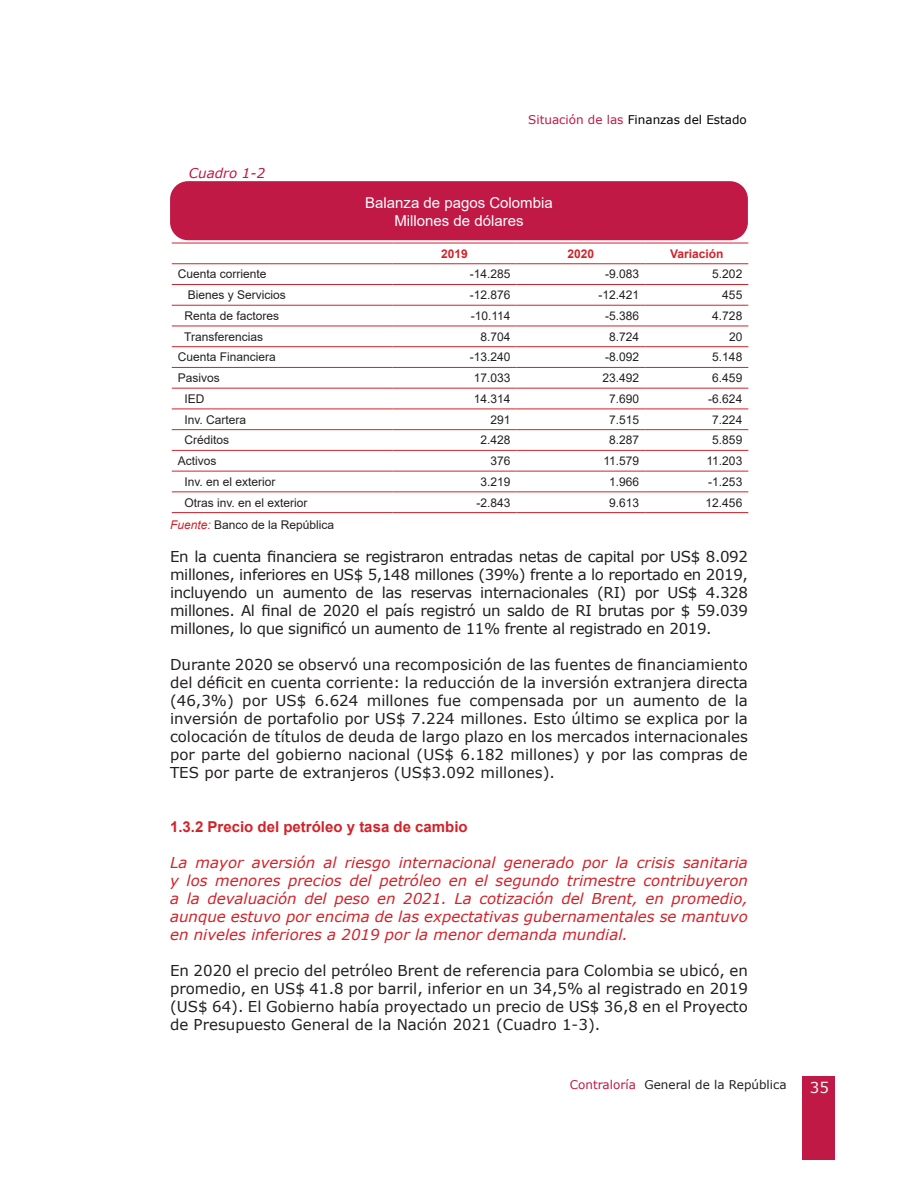
<style>
.page{position:relative;width:918px;height:1188px;background:#fff}
.page>*{position:absolute;margin:0;border:0;box-sizing:border-box;transform-origin:0 0}
.t1{font:15px/18px "Verdana";color:#231f20;text-align:justify}
.t2{font:italic 15px/18px "Verdana";color:#d1232a;text-align:justify}
.t3{font:15px "Arial";color:#fff}
.t4{font:700 15px "Arial";color:#d1232a}
.t5{font:15px "Verdana";color:#f5f5f6}
.t6{font:italic 13.5px "Verdana";color:#c01945}
.t7{font:12px "Arial";color:#231f20}
.t8{font:12px "Verdana";color:#231f20}
.t9{font:12px "Verdana";color:#000}
.t10{font:700 12px "Arial";color:#d1232a}
.s1{color:#c01945}
.s2{font-style:italic;color:#d1232a}
</style>
<div class="page">
<div style="left:802px;top:1076px;width:33px;height:84px;background:#c01945"></div>
<div style="left:170px;top:181px;width:578px;height:59px;background:#c01945;border-radius:18px"></div>
<hr style="left:172px;top:284px;width:220px;height:1px;background:#d1232a">
<hr style="left:392px;top:284px;width:125px;height:1px;background:#d1232a">
<hr style="left:517px;top:284px;width:128px;height:1px;background:#d1232a">
<hr style="left:645px;top:284px;width:103px;height:1px;background:#d1232a">
<hr style="left:172px;top:305px;width:220px;height:1px;background:#d1232a">
<hr style="left:392px;top:305px;width:125px;height:1px;background:#d1232a">
<hr style="left:517px;top:305px;width:128px;height:1px;background:#d1232a">
<hr style="left:645px;top:305px;width:103px;height:1px;background:#d1232a">
<hr style="left:172px;top:326px;width:220px;height:1px;background:#d1232a">
<hr style="left:392px;top:326px;width:125px;height:1px;background:#d1232a">
<hr style="left:517px;top:326px;width:128px;height:1px;background:#d1232a">
<hr style="left:645px;top:326px;width:103px;height:1px;background:#d1232a">
<hr style="left:172px;top:346px;width:220px;height:1px;background:#d1232a">
<hr style="left:392px;top:346px;width:125px;height:1px;background:#d1232a">
<hr style="left:517px;top:346px;width:128px;height:1px;background:#d1232a">
<hr style="left:645px;top:346px;width:103px;height:1px;background:#d1232a">
<hr style="left:172px;top:367px;width:220px;height:1px;background:#d1232a">
<hr style="left:392px;top:367px;width:125px;height:1px;background:#d1232a">
<hr style="left:517px;top:367px;width:128px;height:1px;background:#d1232a">
<hr style="left:645px;top:367px;width:103px;height:1px;background:#d1232a">
<hr style="left:172px;top:388px;width:220px;height:1px;background:#d1232a">
<hr style="left:392px;top:388px;width:125px;height:1px;background:#d1232a">
<hr style="left:517px;top:388px;width:128px;height:1px;background:#d1232a">
<hr style="left:645px;top:388px;width:103px;height:1px;background:#d1232a">
<hr style="left:172px;top:409px;width:220px;height:1px;background:#d1232a">
<hr style="left:392px;top:409px;width:125px;height:1px;background:#d1232a">
<hr style="left:517px;top:409px;width:128px;height:1px;background:#d1232a">
<hr style="left:645px;top:409px;width:103px;height:1px;background:#d1232a">
<hr style="left:172px;top:429px;width:220px;height:1px;background:#d1232a">
<hr style="left:392px;top:429px;width:125px;height:1px;background:#d1232a">
<hr style="left:517px;top:429px;width:128px;height:1px;background:#d1232a">
<hr style="left:645px;top:429px;width:103px;height:1px;background:#d1232a">
<hr style="left:172px;top:450px;width:220px;height:1px;background:#d1232a">
<hr style="left:392px;top:450px;width:125px;height:1px;background:#d1232a">
<hr style="left:517px;top:450px;width:128px;height:1px;background:#d1232a">
<hr style="left:645px;top:450px;width:103px;height:1px;background:#d1232a">
<hr style="left:172px;top:471px;width:220px;height:1px;background:#d1232a">
<hr style="left:392px;top:471px;width:125px;height:1px;background:#d1232a">
<hr style="left:517px;top:471px;width:128px;height:1px;background:#d1232a">
<hr style="left:645px;top:471px;width:103px;height:1px;background:#d1232a">
<hr style="left:172px;top:492px;width:220px;height:1px;background:#d1232a">
<hr style="left:392px;top:492px;width:125px;height:1px;background:#d1232a">
<hr style="left:517px;top:492px;width:128px;height:1px;background:#d1232a">
<hr style="left:645px;top:492px;width:103px;height:1px;background:#d1232a">
<hr style="left:172px;top:243px;width:220px;height:1px;background:#d1232a">
<hr style="left:392px;top:243px;width:125px;height:1px;background:#d1232a">
<hr style="left:517px;top:243px;width:128px;height:1px;background:#d1232a">
<hr style="left:645px;top:243px;width:103px;height:1px;background:#d1232a">
<hr style="left:172px;top:263px;width:220px;height:1px;background:#d1232a">
<hr style="left:392px;top:263px;width:125px;height:1px;background:#d1232a">
<hr style="left:517px;top:263px;width:128px;height:1px;background:#d1232a">
<hr style="left:645px;top:263px;width:103px;height:1px;background:#d1232a">
<hr style="left:172px;top:512px;width:220px;height:1px;background:#d1232a">
<hr style="left:392px;top:512px;width:125px;height:1px;background:#d1232a">
<hr style="left:517px;top:512px;width:128px;height:1px;background:#d1232a">
<hr style="left:645px;top:512px;width:103px;height:1px;background:#d1232a">
<p class="t6" style="left:189px;top:164px;width:78px">Cuadro 1-2</p>
<p class="t9" style="left:528px;top:111px;width:220px"><span class="s1">Situación de las</span> Finanzas del Estado</p>
<p class="t3" style="left:365px;top:193px;width:189px">Balanza de pagos Colombia</p>
<p class="t3" style="left:394px;top:211px;width:131px">Millones de dólares</p>
<p class="t10" style="left:441px;top:245px;width:28px">2019</p>
<p class="t10" style="left:568px;top:245px;width:28px">2020</p>
<p class="t10" style="left:670px;top:245px;width:55px">Variación</p>
<p class="t7" style="left:178px;top:266px;width:90px">Cuenta corriente</p>
<p class="t7" style="left:470px;top:266px;width:42px">-14.285</p>
<p class="t7" style="left:605px;top:266px;width:36px">-9.083</p>
<p class="t7" style="left:712px;top:266px;width:32px">5.202</p>
<p class="t7" style="left:188px;top:287px;width:100px">Bienes y Servicios</p>
<p class="t7" style="left:470px;top:287px;width:42px">-12.876</p>
<p class="t7" style="left:599px;top:287px;width:42px">-12.421</p>
<p class="t7" style="left:722px;top:287px;width:22px">455</p>
<p class="t7" style="left:184px;top:307px;width:96px">Renta de factores</p>
<p class="t7" style="left:471px;top:307px;width:41px">-10.114</p>
<p class="t7" style="left:605px;top:307px;width:36px">-5.386</p>
<p class="t7" style="left:712px;top:307px;width:32px">4.728</p>
<p class="t7" style="left:184px;top:328px;width:80px">Transferencias</p>
<p class="t7" style="left:481px;top:328px;width:32px">8.704</p>
<p class="t7" style="left:609px;top:328px;width:32px">8.724</p>
<p class="t7" style="left:729px;top:328px;width:15px">20</p>
<p class="t7" style="left:178px;top:349px;width:100px">Cuenta Financiera</p>
<p class="t7" style="left:470px;top:349px;width:42px">-13.240</p>
<p class="t7" style="left:605px;top:349px;width:36px">-8.092</p>
<p class="t7" style="left:712px;top:349px;width:32px">5.148</p>
<p class="t7" style="left:178px;top:370px;width:44px">Pasivos</p>
<p class="t7" style="left:474px;top:370px;width:38px">17.033</p>
<p class="t7" style="left:603px;top:370px;width:38px">23.492</p>
<p class="t7" style="left:712px;top:370px;width:32px">6.459</p>
<p class="t7" style="left:184px;top:390px;width:22px">IED</p>
<p class="t7" style="left:474px;top:390px;width:38px">14.314</p>
<p class="t7" style="left:609px;top:390px;width:32px">7.690</p>
<p class="t7" style="left:708px;top:390px;width:36px">-6.624</p>
<p class="t7" style="left:184px;top:411px;width:63px">Inv. Cartera</p>
<p class="t7" style="left:491px;top:411px;width:22px">291</p>
<p class="t7" style="left:609px;top:411px;width:32px">7.515</p>
<p class="t7" style="left:712px;top:411px;width:32px">7.224</p>
<p class="t7" style="left:184px;top:432px;width:46px">Créditos</p>
<p class="t7" style="left:481px;top:432px;width:32px">2.428</p>
<p class="t7" style="left:609px;top:432px;width:32px">8.287</p>
<p class="t7" style="left:712px;top:432px;width:32px">5.859</p>
<p class="t7" style="left:178px;top:453px;width:40px">Activos</p>
<p class="t7" style="left:491px;top:453px;width:22px">376</p>
<p class="t7" style="left:603px;top:453px;width:37px">11.579</p>
<p class="t7" style="left:707px;top:453px;width:37px">11.203</p>
<p class="t7" style="left:184px;top:473px;width:93px">Inv. en el exterior</p>
<p class="t7" style="left:481px;top:473px;width:32px">3.219</p>
<p class="t7" style="left:609px;top:473px;width:32px">1.966</p>
<p class="t7" style="left:708px;top:473px;width:36px">-1.253</p>
<p class="t7" style="left:184px;top:494px;width:125px">Otras inv. en el exterior</p>
<p class="t7" style="left:477px;top:494px;width:36px">-2.843</p>
<p class="t7" style="left:609px;top:494px;width:32px">9.613</p>
<p class="t7" style="left:706px;top:494px;width:38px">12.456</p>
<p class="t7" style="left:170px;top:516px;width:166px"><span class="s2">Fuente:</span> Banco de la República</p>
<p class="t1" style="left:170px;top:547px;width:579px">En la cuenta financiera se registraron entradas netas de capital por US$ 8.092 millones, inferiores en US$ 5,148 millones (39%) frente a lo reportado en 2019, incluyendo un aumento de las reservas internacionales (RI) por US$ 4.328 millones. Al final de 2020 el país registró un saldo de RI brutas por $ 59.039 millones, lo que significó un aumento de 11% frente al registrado en 2019.</p>
<p class="t1" style="left:170px;top:655px;width:579px">Durante 2020 se observó una recomposición de las fuentes de financiamiento del déficit en cuenta corriente: la reducción de la inversión extranjera directa (46,3%) por US$ 6.624 millones fue compensada por un aumento de la inversión de portafolio por US$ 7.224 millones. Esto último se explica por la colocación de títulos de deuda de largo plazo en los mercados internacionales por parte del gobierno nacional (US$ 6.182 millones) y por las compras de TES por parte de extranjeros (US$3.092 millones).</p>
<p class="t4" style="left:170px;top:816px;width:299px">1.3.2 Precio del petróleo y tasa de cambio</p>
<p class="t2" style="left:170px;top:853px;width:579px">La mayor aversión al riesgo internacional generado por la crisis sanitaria y los menores precios del petróleo en el segundo trimestre contribuyeron a la devaluación del peso en 2021. La cotización del Brent, en promedio, aunque estuvo por encima de las expectativas gubernamentales se mantuvo en niveles inferiores a 2019 por la menor demanda mundial.</p>
<p class="t1" style="left:170px;top:961px;width:579px">En 2020 el precio del petróleo Brent de referencia para Colombia se ubicó, en promedio, en US$ 41.8 por barril, inferior en un 34,5% al registrado en 2019 (US$ 64). El Gobierno había proyectado un precio de US$ 36,8 en el Proyecto de Presupuesto General de la Nación 2021 (Cuadro 1-3).</p>
<p class="t8" style="left:570px;top:1076px;width:218px"><span class="s1">Contraloría</span> General de la República</p>
<p class="t5" style="left:810px;top:1077px;width:21px">35</p>
</div>
